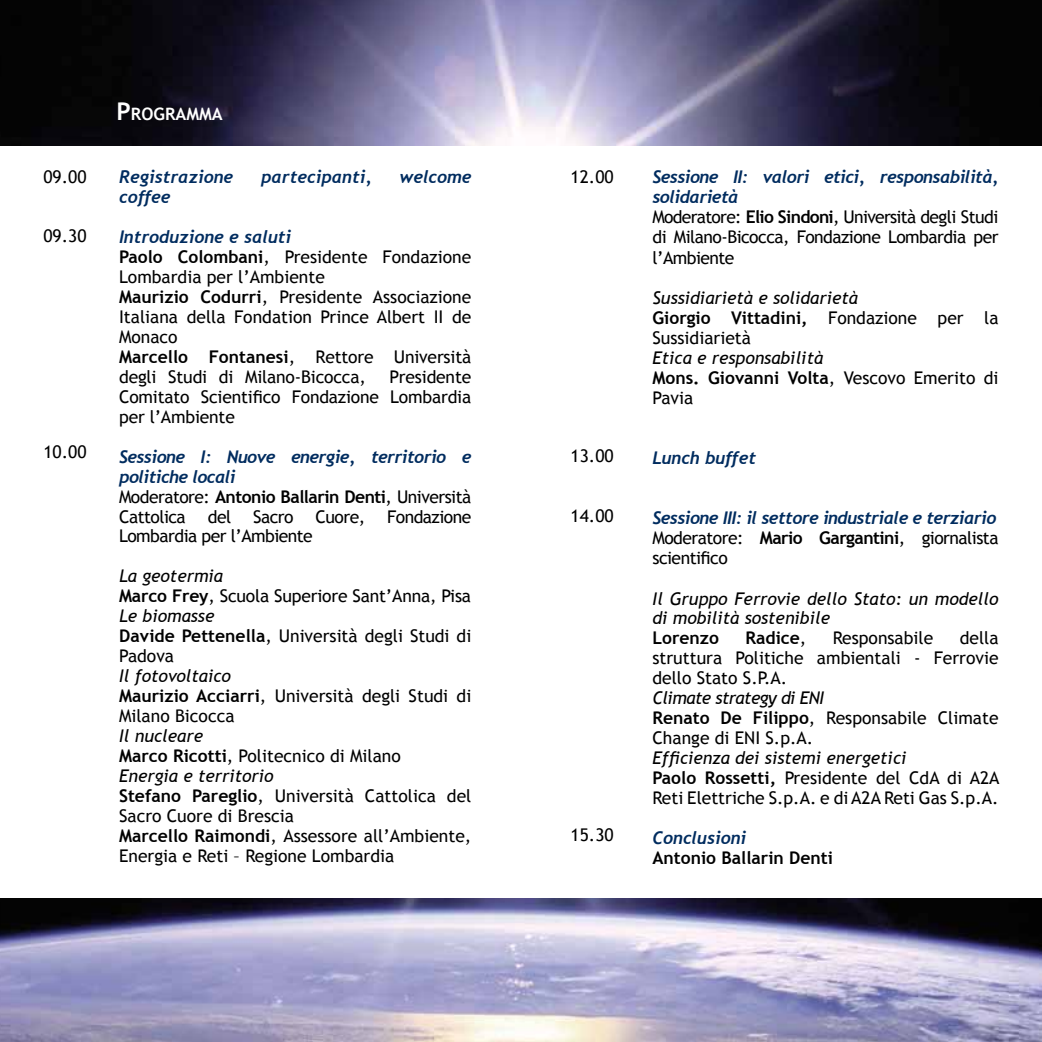
<style>
.page{position:relative;width:1042px;height:1042px;background:#fff}
.page>*{position:absolute;margin:0;border:0;box-sizing:border-box;transform-origin:0 0}
.t1{font:17.5px/19.9px "Trebuchet MS";color:#000}
.t2{font:italic 700 17.5px/20.1px "Trebuchet";letter-spacing:-.03em;color:#002c5f}
.t3{font:17.5px/20.5px "Trebuchet MS";letter-spacing:-.03em;color:#000}
.t4{font:italic 700 17.5px "Trebuchet";color:#002c5f}
.t5{font:italic 17.5px/19.9px "Trebuchet MS";color:#000}
.t6{font:700 17.5px "Trebuchet MS";color:#000}
.t7{font:700 17.15px "Trebuchet MS";color:#fff}
.s1{font-size:24.5px}
.s2{font-weight:700}
.s3{font-style:italic}
.s4{font-weight:400}
</style>
<div class="page">
<img style="left:0;top:898px;width:1042px;height:144px">
<img style="left:0;top:0;width:1042px;height:146px">
<p class="t1" style="left:43px;top:167px;width:45px">09.00</p>
<p class="t1" style="left:43px;top:226px;width:45px">09.30</p>
<p class="t1" style="left:43px;top:442px;width:45px">10.00</p>
<p class="t7" style="left:117px;top:103px;width:108px"><span class="s1">P</span>ROGRAMMA</p>
<p class="t4" style="left:119px;top:166px;width:116px">Registrazione</p>
<p class="t4" style="left:261px;top:166px;width:112px">partecipanti,</p>
<p class="t4" style="left:400px;top:166px;width:73px">welcome</p>
<p class="t2" style="left:119px;top:187px;width:53px">coffee</p>
<p class="t4" style="left:119px;top:226px;width:174px">Introduzione e saluti</p>
<p class="t1" style="left:119px;top:247px;width:354px"><span class="s2">Paolo Colombani</span>, Presidente Fondazione Lombardia per l’Ambiente<br><span class="s2">Maurizio Codurri</span>, Presidente Associazione Italiana della Fondation Prince Albert II de Monaco<br><span class="s2">Marcello Fontanesi</span>, Rettore Università degli Studi di Milano-Bicocca,</p>
<p class="t1" style="left:119px;top:367px;width:354px;text-align:justify;text-indent:270px">Presidente Comitato Scientifico Fondazione Lombardia per l’Ambiente</p>
<p class="t2" style="left:119px;top:447px;width:354px">Sessione I: Nuove energie, territorio e politiche locali</p>
<p class="t3" style="left:119px;top:486px;width:354px;line-height:19.9px">Moderatore: <span class="s2">Antonio Ballarin Denti</span>, Università<br>Cattolica</p>
<p class="t1" style="left:208px;top:506px;width:25px">del</p>
<p class="t1" style="left:253px;top:506px;width:42px">Sacro</p>
<p class="t1" style="left:316px;top:506px;width:51px">Cuore,</p>
<p class="t3" style="left:387px;top:506px;width:86px">Fondazione</p>
<p class="t3" style="left:119px;top:526px;width:195px">Lombardia per l’Ambiente</p>
<p class="t1" style="left:119px;top:566px;width:354px"><span class="s3">La geotermia<br></span><span class="s2">Marco Frey</span>, Scuola Superiore Sant’Anna, Pisa<br><span class="s3">Le biomasse<br></span><span class="s2">Davide Pettenella</span>, Università degli Studi di<br>Padova</p>
<p class="t1" style="left:119px;top:666px;width:354px"><span class="s3">Il fotovoltaico<br></span><span class="s2">Maurizio Acciarri</span>, Università degli Studi di<br>Milano Bicocca</p>
<p class="t1" style="left:119px;top:726px;width:354px"><span class="s3">Il nucleare<br></span><span class="s2">Marco Ricotti</span>, Politecnico di Milano<br><span class="s3">Energia e territorio<br></span><span class="s2">Stefano Pareglio</span>, Università Cattolica del<br>Sacro Cuore di Brescia<br><span class="s2">Marcello Raimondi</span>, Assessore all’Ambiente,<br>Energia e Reti – Regione Lombardia</p>
<p class="t1" style="left:570px;top:167px;width:45px">12.00</p>
<p class="t2" style="left:652px;top:167px;width:348px">Sessione II: valori etici, responsabilità, solidarietà</p>
<p class="t1" style="left:652px;top:207px;width:347px;text-align:justify">Moderatore: <span class="s2">Elio Sindoni</span>, Università degli Studi di Milano-Bicocca, Fondazione Lombardia per l’Ambiente</p>
<p class="t1" style="left:652px;top:288px;width:347px"><span class="s3">Sussidiarietà e solidarietà<br></span><span class="s2">Giorgio Vittadini,</span> Fondazione per la<br>Sussidiarietà</p>
<p class="t1" style="left:652px;top:348px;width:347px"><span class="s3">Etica e responsabilità<br></span><span class="s2">Mons. Giovanni Volta</span>, Vescovo Emerito di<br>Pavia</p>
<p class="t1" style="left:570px;top:446px;width:45px">13.00</p>
<p class="t4" style="left:652px;top:447px;width:105px">Lunch buffet</p>
<p class="t1" style="left:570px;top:506px;width:45px">14.00</p>
<p class="t1" style="left:570px;top:825px;width:45px">15.30</p>
<p class="t2" style="left:652px;top:507px;width:345px">Sessione III: il settore industriale e terziario</p>
<p class="t3" style="left:652px;top:527px;width:347px">Moderatore: <span class="s2">Mario Gargantini</span>, giornalista scientifico</p>
<p class="t5" style="left:652px;top:588px;width:347px">Il Gruppo Ferrovie dello Stato: un modello di mobilità sostenibile</p>
<p class="t6" style="left:652px;top:627px;width:68px">Lorenzo</p>
<p class="t6" style="left:745px;top:627px;width:62px">Radice<span class="s4">,</span></p>
<p class="t1" style="left:833px;top:628px;width:102px">Responsabile</p>
<p class="t1" style="left:652px;top:628px;width:348px;text-align:justify;text-indent:307px">della struttura Politiche ambientali - Ferrovie dello Stato S.P.A.</p>
<p class="t1" style="left:652px;top:688px;width:347px"><span class="s3">Climate strategy di ENI<br></span><span class="s2">Renato De Filippo</span>, Responsabile Climate<br>Change di ENI S.p.A.</p>
<p class="t1" style="left:652px;top:748px;width:348px"><span class="s3">Efficienza dei sistemi energetici<br></span><span class="s2">Paolo Rossetti,</span> Presidente del CdA di A2A<br>Reti Elettriche S.p.A. e di A2A Reti Gas S.p.A.</p>
<p class="t4" style="left:652px;top:827px;width:95px">Conclusioni</p>
<p class="t6" style="left:652px;top:847px;width:182px">Antonio Ballarin Denti</p>
</div>
